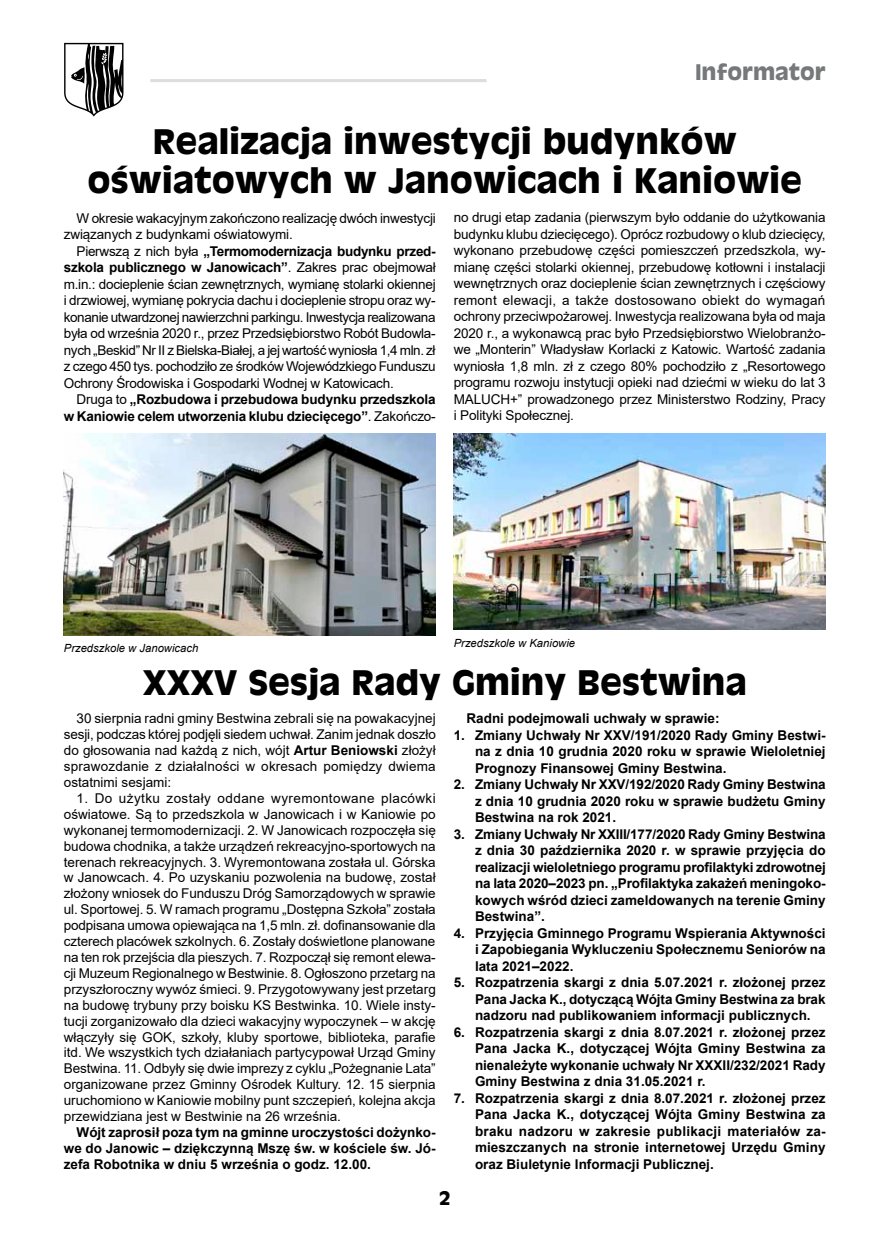
<style>
.page{position:relative;width:881px;height:1242px;background:#fff}
.page>*{position:absolute;margin:0;border:0;box-sizing:border-box;transform-origin:0 0}
.t1{font:700 33px/39.6px "Antique Olive";color:#000;text-align:center}
.t2{font:700 21px "Antique Olive";color:#76787a}
.t3{font:700 18px "Antique Olive";color:#000}
.t4{font:13.5px/15.9px "Arial";letter-spacing:-.01em;color:#000;text-align:justify}
.t5{font:700 13.5px/16.5px "Arial";color:#000;text-align:justify}
.t6{font:italic 11.25px "Arial";color:#000}
.s1{font-weight:700}
.s2{font-weight:400}
</style>
<div class="page">
<hr style="left:150px;top:79px;width:336px;height:3px;background:#dcddde">
<svg style="left:64px;top:43px;width:59px;height:74px"></svg>
<img style="left:64px;top:434px;width:371px;height:202px">
<img style="left:453px;top:434px;width:372px;height:195px">
<h2 class="t2" style="left:694px;top:59px;width:132px">Informator</h2>
<h1 class="t1" style="left:87px;top:121px;width:715px">Realizacja inwestycji budynków oświatowych w Janowicach i Kaniowie</h1>
<p class="t4" style="left:64px;top:209px;width:373px;line-height:16.5px;text-indent:13px">W okresie wakacyjnym zakończono realizację dwóch inwestycji związanych z budynkami oświatowymi.</p>
<p class="t4" style="left:64px;top:242px;width:373px;line-height:16.5px;text-indent:13px">Pierwszą z nich była <span class="s1">„Termomodernizacja budynku przed&shy;szkola publicznego w Janowicach”</span>. Zakres prac obejmował m.in.: docieplenie ścian zewnętrznych, wymianę stolarki okiennej i drzwiowej, wymianę pokrycia dachu i docieplenie stropu oraz wy&shy;konanie utwardzonej nawierzchni parkingu. Inwestycja realizowana była od września 2020 r., przez Przedsiębiorstwo Robót Budowla&shy;nych „Beskid” Nr II z Bielska-Białej, a jej wartość wyniosła 1,4 mln. zł z czego 450 tys. pochodziło ze środków Wojewódzkiego Funduszu Ochrony Środowiska i Gospodarki Wodnej w Katowicach.</p>
<p class="t5" style="left:64px;top:391px;width:373px;text-align:right"><span class="s2">Druga to</span> „Rozbudowa i przebudowa budynku przedszkola w Kaniowie celem utworzenia klubu dziecięcego”<span class="s2">. Zakończo-</span></p>
<p class="t4" style="left:453px;top:209px;width:373px;line-height:16.5px">no drugi etap zadania (pierwszym było oddanie do użytkowania budynku klubu dziecięcego). Oprócz rozbudowy o klub dziecięcy, wykonano przebudowę części pomieszczeń przedszkola, wy&shy;mianę części stolarki okiennej, przebudowę kotłowni i instalacji wewnętrznych oraz docieplenie ścian zewnętrznych i częściowy remont elewacji, a także dostosowano obiekt do wymagań ochrony przeciwpożarowej. Inwestycja realizowana była od maja 2020 r., a wykonawcą prac było Przedsiębiorstwo Wielobranżo&shy;we „Monterin” Władysław Korlacki z Katowic. Wartość zadania wyniosła 1,8 mln. zł z czego 80% pochodziło z „Resortowego programu rozwoju instytucji opieki nad dziećmi w wieku do lat 3<br>MALUCH+” prowadzonego przez Ministerstwo Rodziny, Pracy i Polityki Społecznej.</p>
<p class="t6" style="left:453px;top:635px;width:123px">Przedszkole w Kaniowie</p>
<h1 class="t1" style="left:142px;top:662px;width:605px">XXXV Sesja Rady Gminy Bestwina</h1>
<p class="t4" style="left:64px;top:710px;width:373px;text-indent:13px">30 sierpnia radni gminy Bestwina zebrali się na powakacyjnej sesji, podczas której podjęli siedem uchwał. Zanim jednak doszło do głosowania nad każdą z nich, wójt <span class="s1">Artur Beniowski</span> złożył sprawozdanie z działalności w okresach pomiędzy dwiema ostatnimi sesjami:</p>
<p class="t4" style="left:64px;top:790px;width:373px;text-indent:13px">1. Do użytku zostały oddane wyremontowane placówki oświatowe. Są to przedszkola w Janowicach i w Kaniowie po wykonanej termomodernizacji. 2. W Janowicach rozpoczęła się budowa chodnika, a także urządzeń rekreacyjno-sportowych na terenach rekreacyjnych. 3. Wyremontowana została ul. Górska w Janowcach. 4. Po uzyskaniu pozwolenia na budowę, został złożony wniosek do Funduszu Dróg Samorządowych w sprawie ul. Sportowej. 5. W ramach programu „Dostępna Szkoła” została podpisana umowa opiewająca na 1,5 mln. zł. dofinansowanie dla czterech placówek szkolnych. 6. Zostały doświetlone planowane na ten rok przejścia dla pieszych. 7. Rozpoczął się remont elewa&shy;cji Muzeum Regionalnego w Bestwinie. 8. Ogłoszono przetarg na przyszłoroczny wywóz śmieci. 9. Przygotowywany jest przetarg na budowę trybuny przy boisku KS Bestwinka. 10. Wiele insty&shy;tucji zorganizowało dla dzieci wakacyjny wypoczynek – w akcję włączyły się GOK, szkoły, kluby sportowe, biblioteka, parafie itd. We wszystkich tych działaniach partycypował Urząd Gminy Bestwina. 11. Odbyły się dwie imprezy z cyklu „Pożegnanie Lata” organizowane przez Gminny Ośrodek Kultury. 12. 15 sierpnia uruchomiono w Kaniowie mobilny punt szczepień, kolejna akcja przewidziana jest w Bestwinie na 26 września.</p>
<p class="t5" style="left:64px;top:1124px;width:373px;text-indent:13px">Wójt zaprosił poza tym na gminne uroczystości dożynko&shy;we do Janowic – dziękczynną Mszę św. w kościele św. Jó&shy;zefa Robotnika w dniu 5 września o godz. 12.00.</p>
<p class="t6" style="left:64px;top:640px;width:136px">Przedszkole w Janowicach</p>
<p class="t5" style="left:466px;top:710px;width:254px">Radni podejmowali uchwały w sprawie:</p>
<p class="t5" style="left:475px;top:727px;width:352px;text-indent:-21px">1. Zmiany Uchwały Nr XXV/191/2020 Rady Gminy Bestwi&shy;na z dnia 10 grudnia 2020 roku w sprawie Wieloletniej Prognozy Finansowej Gminy Bestwina.</p>
<p class="t5" style="left:475px;top:776px;width:352px;text-indent:-21px">2. Zmiany Uchwały Nr XXV/192/2020 Rady Gminy Bestwina z dnia 10 grudnia 2020 roku w sprawie budżetu Gminy Bestwina na rok 2021.</p>
<p class="t5" style="left:475px;top:826px;width:352px;text-indent:-21px">3. Zmiany Uchwały Nr XXIII/177/2020 Rady Gminy Bestwina z dnia 30 października 2020 r. w sprawie przyjęcia do realizacji wieloletniego programu profilaktyki zdrowotnej na lata 2020–2023 pn. „Profilaktyka zakażeń meningoko&shy;kowych wśród dzieci zameldowanych na terenie Gminy Bestwina”.</p>
<p class="t5" style="left:475px;top:925px;width:352px;text-indent:-21px">4. Przyjęcia Gminnego Programu Wspierania Aktywności i Zapobiegania Wykluczeniu Społecznemu Seniorów na lata 2021–2022.</p>
<p class="t5" style="left:475px;top:974px;width:352px;text-indent:-21px">5. Rozpatrzenia skargi z dnia 5.07.2021 r. złożonej przez Pana Jacka K., dotyczącą Wójta Gminy Bestwina za brak nadzoru nad publikowaniem informacji publicznych.</p>
<p class="t5" style="left:475px;top:1024px;width:352px;text-indent:-21px">6. Rozpatrzenia skargi z dnia 8.07.2021 r. złożonej przez Pana Jacka K., dotyczącej Wójta Gminy Bestwina za nienależyte wykonanie uchwały Nr XXXII/232/2021 Rady Gminy Bestwina z dnia 31.05.2021 r.</p>
<p class="t5" style="left:475px;top:1090px;width:352px;text-indent:-21px">7. Rozpatrzenia skargi z dnia 8.07.2021 r. złożonej przez Pana Jacka K., dotyczącej Wójta Gminy Bestwina za braku nadzoru w zakresie publikacji materiałów za&shy;mieszczanych na stronie internetowej Urzędu Gminy oraz Biuletynie Informacji Publicznej.</p>
<h3 class="t3" style="left:438px;top:1186px;width:13px">2</h3>
</div>
